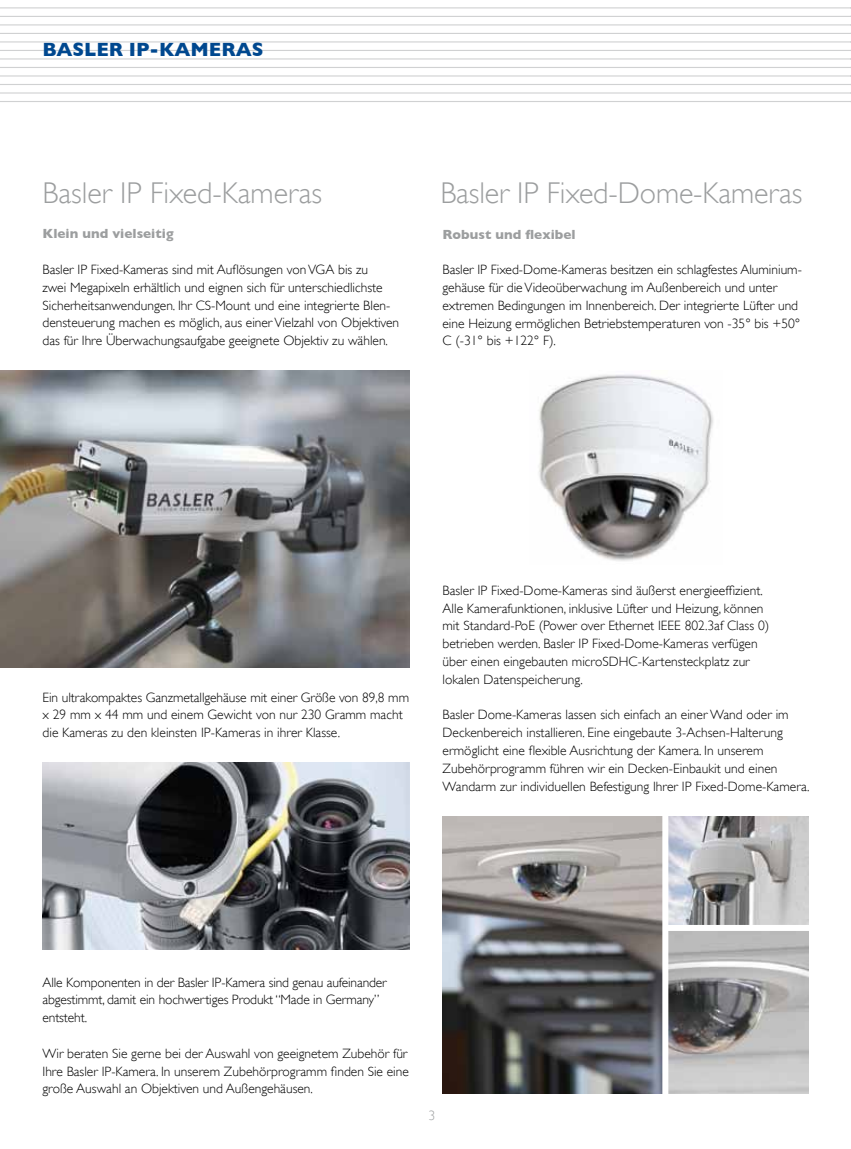
<style>
.page{position:relative;width:851px;height:1149px;background:#fff}
.page>*{position:absolute;margin:0;border:0;box-sizing:border-box;transform-origin:0 0}
.t1{font:300 30px "Gill Sans";letter-spacing:-.005em;color:#9c9e9f}
.t2{font:700 19.5px "Gill Sans";color:#00488f}
.t3{font:300 13.5px/17.9px "Gill Sans";color:#000}
.t4{font:700 13.5px "Gill Sans";color:#9c9e9f}
.t5{font:300 13.5px "Gill Sans";color:#9c9e9f}
</style>
<div class="page">
<hr style="left:0;top:7px;width:850px;height:2px;background:#d0d1d2">
<hr style="left:0;top:16px;width:850px;height:1px;background:#d0d1d2">
<hr style="left:0;top:24px;width:850px;height:2px;background:#d0d1d2">
<hr style="left:0;top:33px;width:850px;height:1px;background:#d0d1d2">
<hr style="left:0;top:41px;width:850px;height:2px;background:#d0d1d2">
<hr style="left:0;top:50px;width:850px;height:1px;background:#d0d1d2">
<hr style="left:0;top:58px;width:850px;height:2px;background:#d0d1d2">
<hr style="left:0;top:67px;width:850px;height:1px;background:#d0d1d2">
<hr style="left:0;top:75px;width:850px;height:2px;background:#d0d1d2">
<hr style="left:0;top:84px;width:850px;height:1px;background:#d0d1d2">
<hr style="left:0;top:92px;width:850px;height:2px;background:#d0d1d2">
<hr style="left:0;top:101px;width:850px;height:1px;background:#d0d1d2">
<img style="left:538px;top:374px;width:175px;height:187px">
<img style="left:442px;top:816px;width:220px;height:277px">
<img style="left:0;top:370px;width:409px;height:296px">
<img style="left:668px;top:816px;width:140px;height:277px">
<div style="left:666px;top:924px;width:143px;height:6px;background:#fff"></div>
<img style="left:43px;top:762px;width:366px;height:187px">
<h2 class="t2" style="left:43px;top:38px;width:222px">BASLER IP-KAMERAS</h2>
<h1 class="t1" style="left:43px;top:176px;width:281px">Basler IP Fixed-Kameras</h1>
<h1 class="t1" style="left:440px;top:176px;width:363px">Basler IP Fixed-Dome-Kameras</h1>
<p class="t4" style="left:43px;top:226px;width:132px">Klein und vielseitig</p>
<p class="t3" style="left:43px;top:260px;width:358px">Basler IP Fixed-Kameras sind mit Auflösungen von VGA bis zu<br>zwei Megapixeln erhältlich und eignen sich für unterschiedlichste Sicherheitsanwendungen. Ihr CS-Mount und eine integrierte Blen&shy;densteuerung machen es möglich, aus einer Vielzahl von Objektiven das für Ihre Überwachungsaufgabe geeignete Objektiv zu wählen.</p>
<p class="t4" style="left:442px;top:226px;width:135px">Robust und flexibel</p>
<p class="t3" style="left:442px;top:260px;width:361px">Basler IP Fixed-Dome-Kameras besitzen ein schlagfestes Aluminium&shy;gehäuse für die Videoüberwachung im Außenbereich und unter extremen Bedingungen im Innenbereich. Der integrierte Lüfter und eine Heizung ermöglichen Betriebstemperaturen von -35° bis +50° C (-31° bis +122° F).</p>
<p class="t3" style="left:43px;top:688px;width:368px">Ein ultrakompaktes Ganzmetallgehäuse mit einer Größe von 89,8 mm x 29 mm x 44 mm und einem Gewicht von nur 230 Gramm macht die Kameras zu den kleinsten IP-Kameras in ihrer Klasse.</p>
<p class="t3" style="left:442px;top:581px;width:328px">Basler IP Fixed-Dome-Kameras sind äußerst energieeffizient.<br>Alle Kamerafunktionen, inklusive Lüfter und Heizung, können mit Standard-PoE (Power over Ethernet IEEE 802.3af Class 0) betrieben werden. Basler IP Fixed-Dome-Kameras verfügen über einen eingebauten microSDHC-Kartensteckplatz zur lokalen Datenspeicherung.</p>
<p class="t3" style="left:442px;top:705px;width:368px">Basler Dome-Kameras lassen sich einfach an einer Wand oder im Deckenbereich installieren. Eine eingebaute 3-Achsen-Halterung ermöglicht eine flexible Ausrichtung der Kamera. In unserem Zubehörprogramm führen wir ein Decken-Einbaukit und einen Wandarm zur individuellen Befestigung Ihrer IP Fixed-Dome-Kamera.</p>
<p class="t3" style="left:43px;top:972px;width:345px">Alle Komponenten in der Basler IP-Kamera sind genau aufeinander abgestimmt, damit ein hochwertiges Produkt “Made in Germany” entsteht.</p>
<p class="t3" style="left:43px;top:1043px;width:368px;text-align:justify">Wir beraten Sie gerne bei der Auswahl von geeignetem Zubehör für Ihre Basler IP-Kamera. In unserem Zubehörprogramm finden Sie eine große Auswahl an Objektiven und Außengehäusen.</p>
<p class="t5" style="left:428px;top:1107px;width:8px">3</p>
</div>
